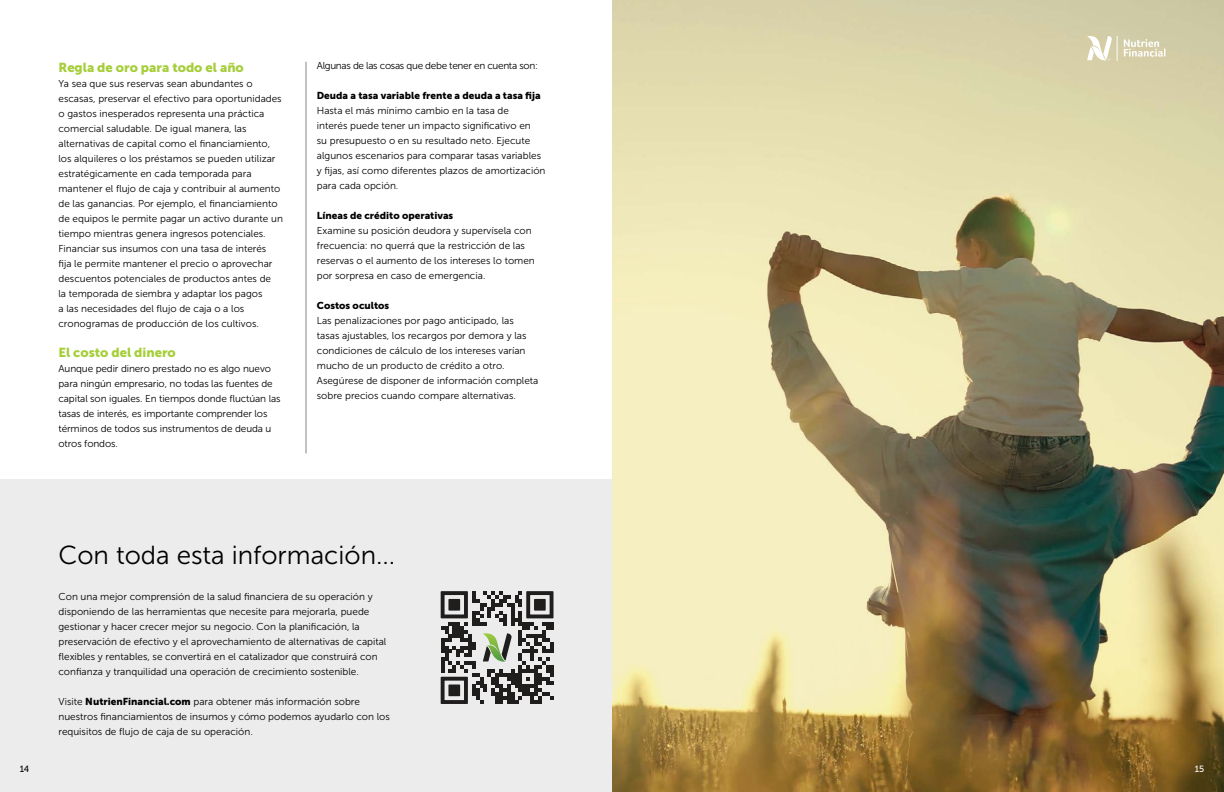
<style>
.page{position:relative;width:1224px;height:792px;background:#fff}
.page>*{position:absolute;margin:0;border:0;box-sizing:border-box;transform-origin:0 0}
.t1{font:26px "Museo Sans 300";color:#000}
.t2{font:13px "Museo Sans 900";color:#a5ce39}
.t3{font:10px/15px "Museo Sans 300";color:#000}
.t4{font:10px "Museo Sans 900";color:#000}
.t5{font:10px "Museo Sans 300";letter-spacing:-.03em;color:#000}
.t6{font:9px "Museo Sans 500";color:#000}
.t7{font:9px "Museo Sans 500";color:#fff}
.s1{font-family:"Museo Sans 900"}
</style>
<div class="page">
<div style="left:0;top:480px;width:612px;height:312px;background:#ececec"></div>
<img style="left:612px;top:0;width:612px;height:792px">
<hr style="left:306px;top:62px;width:1px;height:391px;background:#838487">
<svg style="left:441px;top:591px;width:113px;height:113px"></svg>
<svg style="left:1087px;top:36px;width:31px;height:25px"></svg>
<svg style="left:1124px;top:39px;width:42px;height:18px"></svg>
<h2 class="t2" style="left:58px;top:60px;width:187px">Regla de oro para todo el año</h2>
<p class="t3" style="left:58px;top:76px;width:226px">Ya sea que sus reservas sean abundantes o escasas, preservar el efectivo para oportunidades o gastos inesperados representa una práctica comercial saludable. De igual manera, las alternativas de capital como el financiamiento, los alquileres o los préstamos se pueden utilizar estratégicamente en cada temporada para mantener el flujo de caja y contribuir al aumento de las ganancias. Por ejemplo, el financiamiento de equipos le permite pagar un activo durante un tiempo mientras genera ingresos potenciales.<br>Financiar sus insumos con una tasa de interés<br>fija le permite mantener el precio o aprovechar descuentos potenciales de productos antes de<br>la temporada de siembra y adaptar los pagos<br>a las necesidades del flujo de caja o a los cronogramas de producción de los cultivos.</p>
<h2 class="t2" style="left:58px;top:345px;width:119px">El costo del dinero</h2>
<p class="t3" style="left:58px;top:361px;width:224px">Aunque pedir dinero prestado no es algo nuevo para ningún empresario, no todas las fuentes de capital son iguales. En tiempos donde fluctúan las tasas de interés, es importante comprender los términos de todos sus instrumentos de deuda u otros fondos.</p>
<p class="t5" style="left:317px;top:60px;width:223px">Algunas de las cosas que debe tener en cuenta son:</p>
<p class="t4" style="left:317px;top:90px;width:225px">Deuda a tasa variable frente a deuda a tasa fija</p>
<p class="t3" style="left:317px;top:103px;width:230px">Hasta el más mínimo cambio en la tasa de<br>interés puede tener un impacto significativo en<br>su presupuesto o en su resultado neto. Ejecute algunos escenarios para comparar tasas variables y fijas, así como diferentes plazos de amortización para cada opción.</p>
<p class="t4" style="left:317px;top:210px;width:138px">Líneas de crédito operativas</p>
<p class="t3" style="left:317px;top:223px;width:220px">Examine su posición deudora y supervísela con frecuencia: no querrá que la restricción de las reservas o el aumento de los intereses lo tomen por sorpresa en caso de emergencia.</p>
<p class="t4" style="left:317px;top:300px;width:74px">Costos ocultos</p>
<p class="t3" style="left:317px;top:313px;width:223px">Las penalizaciones por pago anticipado, las tasas ajustables, los recargos por demora y las condiciones de cálculo de los intereses varían mucho de un producto de crédito a otro.<br>Asegúrese de disponer de información completa sobre precios cuando compare alternativas.</p>
<h1 class="t1" style="left:58px;top:541px;width:338px">Con toda esta información...</h1>
<p class="t3" style="left:58px;top:589px;width:329px">Con una mejor comprensión de la salud financiera de su operación y disponiendo de las herramientas que necesite para mejorarla, puede gestionar y hacer crecer mejor su negocio. Con la planificación, la preservación de efectivo y el aprovechamiento de alternativas de capital flexibles y rentables, se convertirá en el catalizador que construirá con confianza y tranquilidad una operación de crecimiento sostenible.</p>
<p class="t3" style="left:58px;top:694px;width:333px">Visite <span class="s1">NutrienFinancial.com</span> para obtener más información sobre nuestros financiamientos de insumos y cómo podemos ayudarlo con los requisitos de flujo de caja de su operación.</p>
<p class="t6" style="left:20px;top:764px;width:11px">14</p>
<p class="t7" style="left:1195px;top:764px;width:11px">15</p>
</div>
